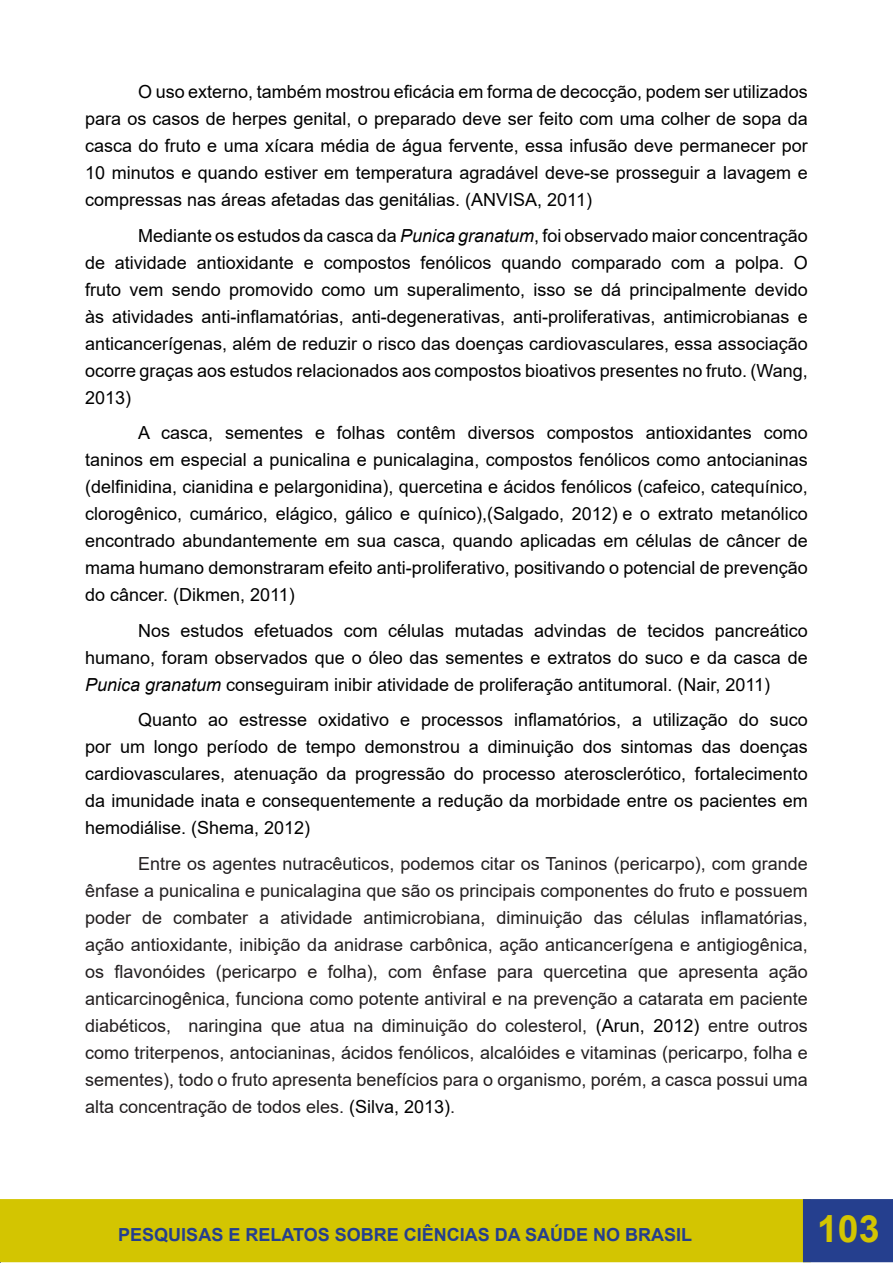
<style>
.page{position:relative;width:893px;height:1263px;background:#fff}
.page>*{position:absolute;margin:0;border:0;box-sizing:border-box;transform-origin:0 0}
.t1{font:700 37.5px "Arial";color:#d3c501}
.t2{font:18px/27px "Arial";color:#000;text-align:justify}
.t3{font:18px/27px "Arial";color:#231f20;text-align:justify}
.t4{font:700 18px "Arial";color:#253f8e}
.s1{font-style:italic}
.s2{color:#000}
</style>
<div class="page">
<div style="left:0;top:1200px;width:810px;height:61px;background:#d3c501"></div>
<div style="left:0;top:1199px;width:811px;height:63px;border:2px solid #d3c501"></div>
<div style="left:803px;top:1199px;width:90px;height:63px;background:#253f8e;border:2px solid #253f8e"></div>
<div style="left:812px;top:1212px;width:72px;height:49px;background:#253f8e"></div>
<p class="t2" style="left:85px;top:78px;width:724px;text-indent:53px">O uso externo, também mostrou eficácia em forma de decocção, podem ser utilizados para os casos de herpes genital, o preparado deve ser feito com uma colher de sopa da casca do fruto e uma xícara média de água fervente, essa infusão deve permanecer por 10 minutos e quando estiver em temperatura agradável deve-se prosseguir a lavagem e compressas nas áreas afetadas das genitálias. (ANVISA, 2011)</p>
<p class="t2" style="left:85px;top:222px;width:724px;text-indent:53px">Mediante os estudos da casca da <span class="s1">Punica granatum</span>, foi observado maior concentração de atividade antioxidante e compostos fenólicos quando comparado com a polpa. O fruto vem sendo promovido como um superalimento, isso se dá principalmente devido às atividades anti-inflamatórias, anti-degenerativas, anti-proliferativas, antimicrobianas e anticancerígenas, além de reduzir o risco das doenças cardiovasculares, essa associação ocorre graças aos estudos relacionados aos compostos bioativos presentes no fruto. (Wang, 2013)</p>
<p class="t2" style="left:85px;top:419px;width:724px;text-indent:53px">A casca, sementes e folhas contêm diversos compostos antioxidantes como taninos em especial a punicalina e punicalagina, compostos fenólicos como antocianinas (delfinidina, cianidina e pelargonidina), quercetina e ácidos fenólicos (cafeico, catequínico, clorogênico, cumárico, elágico, gálico e quínico),(Salgado, 2012) e o extrato metanólico encontrado abundantemente em sua casca, quando aplicadas em células de câncer de mama humano demonstraram efeito anti-proliferativo, positivando o potencial de prevenção do câncer. (Dikmen, 2011)</p>
<p class="t2" style="left:85px;top:617px;width:724px;text-indent:53px">Nos estudos efetuados com células mutadas advindas de tecidos pancreático humano, foram observados que o óleo das sementes e extratos do suco e da casca de <span class="s1">Punica granatum</span> conseguiram inibir atividade de proliferação antitumoral. (Nair, 2011)</p>
<p class="t2" style="left:85px;top:706px;width:724px;text-indent:53px">Quanto ao estresse oxidativo e processos inflamatórios, a utilização do suco por um longo período de tempo demonstrou a diminuição dos sintomas das doenças cardiovasculares, atenuação da progressão do processo aterosclerótico, fortalecimento da imunidade inata e consequentemente a redução da morbidade entre os pacientes em hemodiálise. (Shema, 2012)</p>
<p class="t3" style="left:85px;top:850px;width:724px;text-indent:53px">Entre os agentes nutracêuticos, podemos citar os Taninos (pericarpo), com grande ênfase a punicalina e punicalagina que são os principais componentes do fruto e possuem poder de combater a atividade antimicrobiana, diminuição das células inflamatórias, ação antioxidante, inibição da anidrase carbônica, ação anticancerígena e antigiogênica, os flavonóides (pericarpo e folha), com ênfase para quercetina que apresenta ação anticarcinogênica, funciona como potente antiviral e na prevenção a catarata em paciente diabéticos, naringina que atua na diminuição do colesterol, <span class="s2">(Arun, 2012)</span> entre outros como triterpenos, antocianinas, ácidos fenólicos, alcalóides e vitaminas (pericarpo, folha e sementes), todo o fruto apresenta benefícios para o organismo, porém, a casca possui uma alta concentração de todos eles. <span class="s2">(Silva, 2013)</span>.</p>
<p class="t4" style="left:118px;top:1222px;width:575px">PESQUISAS E RELATOS SOBRE CIÊNCIAS DA SAÚDE NO BRASIL</p>
<h1 class="t1" style="left:817px;top:1202px;width:64px">103</h1>
</div>
